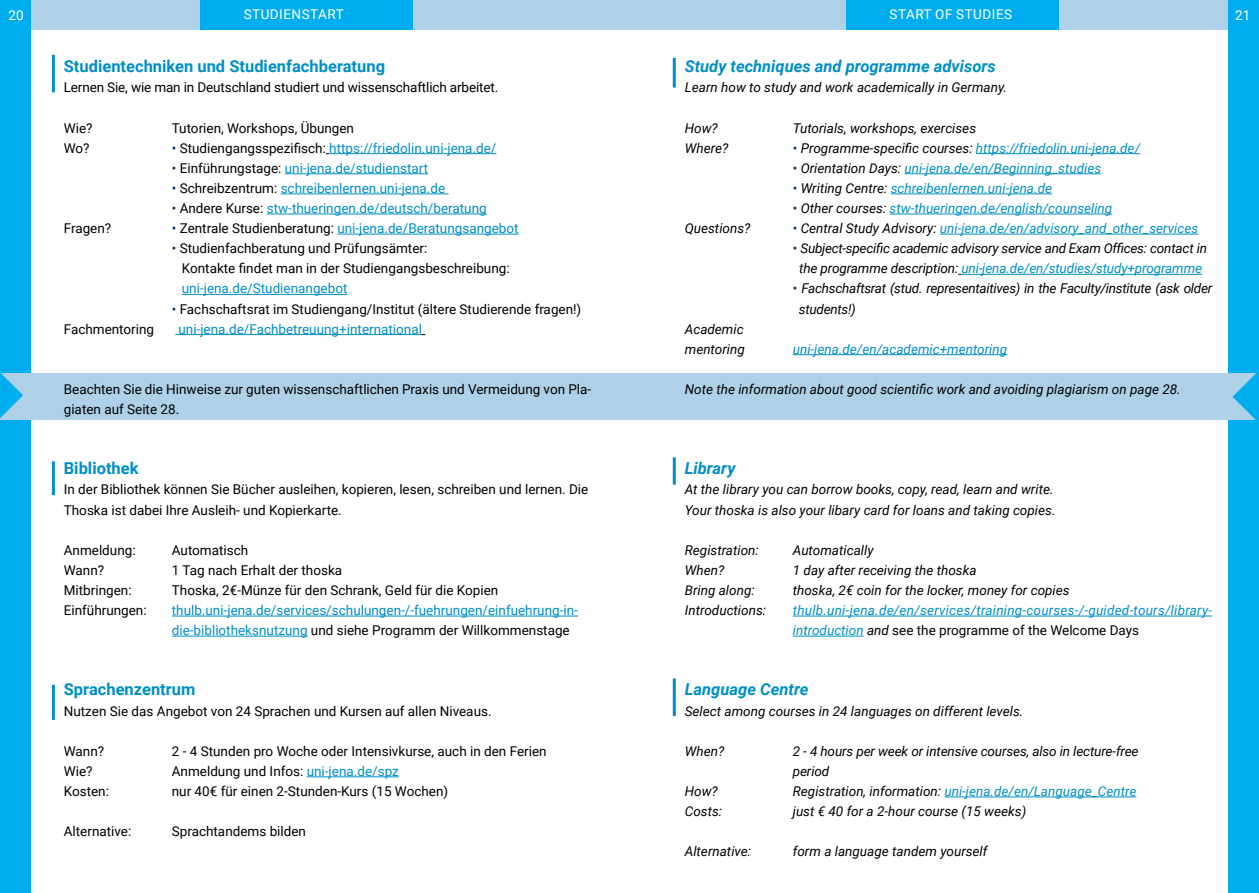
<style>
.page{position:relative;width:1259px;height:893px;background:#fff}
.page>*{position:absolute;margin:0;border:0;box-sizing:border-box;transform-origin:0 0}
.t1{font:700 16.5px "Roboto";color:#008fc4}
.t2{font:italic 700 16.5px "Roboto";color:#008fc4}
.t3{font:13.5px/20.1px "Roboto";color:#000}
.t4{font:italic 13.5px/20.1px "Roboto";color:#000}
.t5{font:italic 13.5px/20.1px "Roboto";color:#008fc4}
.t6{font:13.5px/20.1px "Roboto";color:#008fc4}
.t7{font:italic 13.5px/20.1px "Roboto";letter-spacing:-.02em;color:#000}
.t8{font:13.5px "Roboto";letter-spacing:.035em;color:#fff}
.s1{color:#00305f}
.s2{color:#000}
.s3{font-style:normal;color:#00305f}
.s4{color:#008fc4}
.s5{font-style:normal;color:#000}
</style>
<div class="page">
<div style="left:0;top:0;width:1259px;height:30px;background:#aed1e8"></div>
<div style="left:846px;top:0;width:213px;height:30px;background:#00aeef"></div>
<div style="left:200px;top:0;width:212px;height:30px;background:#00aeef"></div>
<div style="left:1228px;top:0;width:31px;height:893px;background:#00aeef"></div>
<div style="left:0;top:0;width:31px;height:893px;background:#00aeef"></div>
<hr style="left:52px;top:55px;width:3px;height:37px;background:#008fc4">
<hr style="left:52px;top:461px;width:3px;height:34px;background:#008fc4">
<hr style="left:52px;top:685px;width:3px;height:35px;background:#008fc4">
<hr style="left:673px;top:457px;width:3px;height:28px;background:#008fc4">
<hr style="left:673px;top:58px;width:3px;height:30px;background:#008fc4">
<hr style="left:673px;top:678px;width:3px;height:38px;background:#008fc4">
<div style="left:0;top:373px;width:1259px;height:47px;background:#aed1e8"></div>
<svg style="left:0;top:373px;width:23px;height:45px"></svg>
<svg style="left:1232px;top:373px;width:27px;height:47px"></svg>
<hr style="left:329px;top:153px;width:167px;height:1px;background:#008fc4">
<hr style="left:285px;top:173px;width:143px;height:1px;background:#008fc4">
<hr style="left:281px;top:194px;width:167px;height:1px;background:#008fc4">
<hr style="left:267px;top:214px;width:220px;height:1px;background:#008fc4">
<hr style="left:337px;top:234px;width:181px;height:1px;background:#008fc4">
<hr style="left:182px;top:294px;width:165px;height:1px;background:#008fc4">
<hr style="left:175px;top:334px;width:247px;height:1px;background:#008fc4">
<hr style="left:172px;top:616px;width:406px;height:1px;background:#008fc4">
<hr style="left:172px;top:636px;width:135px;height:1px;background:#008fc4">
<hr style="left:307px;top:776px;width:92px;height:1px;background:#008fc4">
<hr style="left:976px;top:153px;width:164px;height:1px;background:#008fc4">
<hr style="left:904px;top:173px;width:197px;height:1px;background:#008fc4">
<hr style="left:890px;top:194px;width:162px;height:1px;background:#008fc4">
<hr style="left:889px;top:214px;width:223px;height:1px;background:#008fc4">
<hr style="left:940px;top:234px;width:258px;height:1px;background:#008fc4">
<hr style="left:961px;top:274px;width:241px;height:1px;background:#008fc4">
<hr style="left:793px;top:354px;width:214px;height:1px;background:#008fc4">
<hr style="left:793px;top:616px;width:419px;height:1px;background:#008fc4">
<hr style="left:793px;top:636px;width:70px;height:1px;background:#008fc4">
<hr style="left:944px;top:797px;width:192px;height:1px;background:#008fc4">
<p class="t8" style="left:9px;top:6px;width:17px">20</p>
<p class="t8" style="left:244px;top:5px;width:102px">STUDIENSTART</p>
<p class="t8" style="left:889px;top:4px;width:124px">START OF STUDIES</p>
<p class="t8" style="left:1235px;top:6px;width:17px">21</p>
<p class="t1" style="left:64px;top:55px;width:323px">Studientechniken und Studienfachberatung</p>
<p class="t3" style="left:64px;top:77px;width:436px">Lernen Sie, wie man in Deutschland studiert und wissenschaftlich arbeitet.</p>
<p class="t3" style="left:64px;top:117px;width:30px">Wie?</p>
<p class="t3" style="left:172px;top:117px;width:184px">Tutorien, Workshops, Übungen</p>
<p class="t3" style="left:64px;top:137px;width:27px">Wo?</p>
<p class="t6" style="left:172px;top:137px;width:326px"><span class="s1">•</span> <span class="s2">Studiengangsspezifisch:</span> https://friedolin.uni-jena.de/</p>
<p class="t6" style="left:172px;top:157px;width:258px"><span class="s1">•</span> <span class="s2">Einführungstage:</span> uni-jena.de/studienstart</p>
<p class="t6" style="left:172px;top:178px;width:275px"><span class="s1">•</span> <span class="s2">Schreibzentrum:</span> schreibenlernen.uni-jena.de</p>
<p class="t6" style="left:172px;top:198px;width:316px"><span class="s1">•</span> <span class="s2">Andere Kurse:</span> stw-thueringen.de/deutsch/beratung</p>
<p class="t3" style="left:64px;top:218px;width:49px">Fragen?</p>
<p class="t6" style="left:172px;top:218px;width:348px"><span class="s1">•</span> <span class="s2">Zentrale Studienberatung:</span> uni-jena.de/Beratungsangebot</p>
<p class="t3" style="left:182px;top:238px;width:329px;text-indent:-10px"><span class="s1">•</span> Studienfachberatung und Prüfungsämter:<br>Kontakte findet man in der Studiengangsbeschreibung:</p>
<p class="t6" style="left:182px;top:278px;width:167px">uni-jena.de/Studienangebot</p>
<p class="t3" style="left:172px;top:298px;width:411px"><span class="s1">•</span> Fachschaftsrat im Studiengang/Institut (ältere Studierende fragen!)</p>
<p class="t3" style="left:64px;top:318px;width:92px">Fachmentoring</p>
<p class="t6" style="left:178px;top:318px;width:245px">uni-jena.de/Fachbetreuung+international</p>
<p class="t2" style="left:685px;top:55px;width:312px">Study techniques and programme advisors</p>
<p class="t4" style="left:685px;top:77px;width:324px">Learn how to study and work academically in Germany.</p>
<p class="t4" style="left:685px;top:117px;width:35px">How?</p>
<p class="t4" style="left:793px;top:117px;width:185px">Tutorials, workshops, exercises</p>
<p class="t4" style="left:685px;top:137px;width:45px">Where?</p>
<p class="t5" style="left:793px;top:137px;width:349px"><span class="s3">•</span> <span class="s2">Programme-specific courses:</span> https://friedolin.uni-jena.de/</p>
<p class="t5" style="left:793px;top:157px;width:310px"><span class="s3">•</span> <span class="s2">Orientation Days:</span> uni-jena.de/en/Beginning_studies</p>
<p class="t5" style="left:793px;top:178px;width:261px"><span class="s3">•</span> <span class="s2">Writing Centre:</span> schreibenlernen.uni-jena.de</p>
<p class="t5" style="left:793px;top:198px;width:321px"><span class="s3">•</span> <span class="s2">Other courses:</span> stw-thueringen.de/english/counseling</p>
<p class="t4" style="left:685px;top:218px;width:67px">Questions?</p>
<p class="t5" style="left:793px;top:218px;width:407px"><span class="s3">•</span> <span class="s2">Central Study Advisory:</span> uni-jena.de/en/advisory_and_other_services</p>
<p class="t4" style="left:793px;top:238px;width:416px;text-align:center"><span class="s3">•</span> Subject‐specific academic advisory service and Exam Offices: contact in the programme description: <span class="s4">uni-jena.de/en/studies/study+programme</span></p>
<p class="t7" style="left:799px;top:278px;width:415px;text-indent:-6px"><span class="s3">•</span> Fachschaftsrat (stud. representaitives) in the Faculty/institute (ask older students!)</p>
<p class="t4" style="left:685px;top:318px;width:62px">Academic mentoring</p>
<p class="t5" style="left:793px;top:338px;width:216px">uni-jena.de/en/academic+mentoring</p>
<p class="t4" style="left:685px;top:379px;width:497px">Note the information about good scientific work and avoiding plagiarism on page 28.</p>
<p class="t3" style="left:64px;top:379px;width:529px">Beachten Sie die Hinweise zur guten wissenschaftlichen Praxis und Vermeidung von Pla&shy;giaten auf Seite 28.</p>
<p class="t1" style="left:64px;top:457px;width:76px">Bibliothek</p>
<p class="t3" style="left:64px;top:479px;width:526px">In der Bibliothek können Sie Bücher ausleihen, kopieren, lesen, schreiben und lernen. Die<br>Thoska ist dabei Ihre Ausleih- und Kopierkarte.</p>
<p class="t3" style="left:64px;top:539px;width:73px">Anmeldung:</p>
<p class="t3" style="left:172px;top:539px;width:78px">Automatisch</p>
<p class="t3" style="left:64px;top:559px;width:42px">Wann?</p>
<p class="t3" style="left:172px;top:559px;width:172px">1 Tag nach Erhalt der thoska</p>
<p class="t3" style="left:64px;top:580px;width:69px">Mitbringen:</p>
<p class="t3" style="left:172px;top:580px;width:328px">Thoska, 2€-Münze für den Schrank, Geld für die Kopien</p>
<p class="t3" style="left:64px;top:600px;width:84px">Einführungen:</p>
<p class="t6" style="left:172px;top:600px;width:407px">thulb.uni-jena.de/services/schulungen-/-fuehrungen/einfuehrung-in&shy;die-bibliotheksnutzung <span class="s2">und siehe Programm der Willkommenstage</span></p>
<p class="t1" style="left:64px;top:678px;width:133px">Sprachenzentrum</p>
<p class="t3" style="left:64px;top:700px;width:429px">Nutzen Sie das Angebot von 24 Sprachen und Kursen auf allen Niveaus.</p>
<p class="t3" style="left:64px;top:740px;width:42px">Wann?</p>
<p class="t3" style="left:172px;top:740px;width:376px">2 - 4 Stunden pro Woche oder Intensivkurse, auch in den Ferien</p>
<p class="t3" style="left:64px;top:760px;width:30px">Wie?</p>
<p class="t3" style="left:172px;top:760px;width:228px">Anmeldung und Infos: <span class="s4">uni-jena.de/spz</span></p>
<p class="t3" style="left:64px;top:781px;width:47px">Kosten:</p>
<p class="t3" style="left:172px;top:781px;width:278px">nur 40€ für einen 2-Stunden-Kurs (15 Wochen)</p>
<p class="t3" style="left:64px;top:821px;width:69px">Alternative:</p>
<p class="t3" style="left:172px;top:821px;width:136px">Sprachtandems bilden</p>
<p class="t2" style="left:685px;top:457px;width:52px">Library</p>
<p class="t4" style="left:685px;top:479px;width:372px">At the library you can borrow books, copy, read, learn and write.<br>Your thoska is also your libary card for loans and taking copies.</p>
<p class="t4" style="left:685px;top:539px;width:76px">Registration:</p>
<p class="t4" style="left:793px;top:539px;width:82px">Automatically</p>
<p class="t4" style="left:685px;top:559px;width:41px">When?</p>
<p class="t4" style="left:793px;top:559px;width:185px">1 day after receiving the thoska</p>
<p class="t4" style="left:685px;top:580px;width:71px">Bring along:</p>
<p class="t4" style="left:793px;top:580px;width:278px">thoska, 2€ coin for the locker, money for copies</p>
<p class="t4" style="left:685px;top:600px;width:83px">Introductions:</p>
<p class="t5" style="left:793px;top:600px;width:421px">thulb.uni-jena.de/en/services/training-courses-/-guided-tours/library&shy;introduction <span class="s2">and</span> <span class="s5">see the programme of the Welcome Days</span></p>
<p class="t2" style="left:685px;top:678px;width:125px">Language Centre</p>
<p class="t4" style="left:685px;top:700px;width:340px">Select among courses in 24 languages on different levels.</p>
<p class="t4" style="left:685px;top:740px;width:41px">When?</p>
<p class="t4" style="left:793px;top:740px;width:347px">2 - 4 hours per week or intensive courses, also in lecture-free period</p>
<p class="t4" style="left:685px;top:781px;width:35px">How?</p>
<p class="t5" style="left:793px;top:781px;width:345px"><span class="s2">Registration, information:</span> uni-jena.de/en/Language_Centre</p>
<p class="t4" style="left:685px;top:801px;width:39px">Costs:</p>
<p class="t4" style="left:793px;top:801px;width:235px">just € 40 for a 2-hour course (15 weeks)</p>
<p class="t4" style="left:685px;top:841px;width:68px">Alternative:</p>
<p class="t4" style="left:793px;top:841px;width:196px">form a language tandem yourself</p>
</div>
